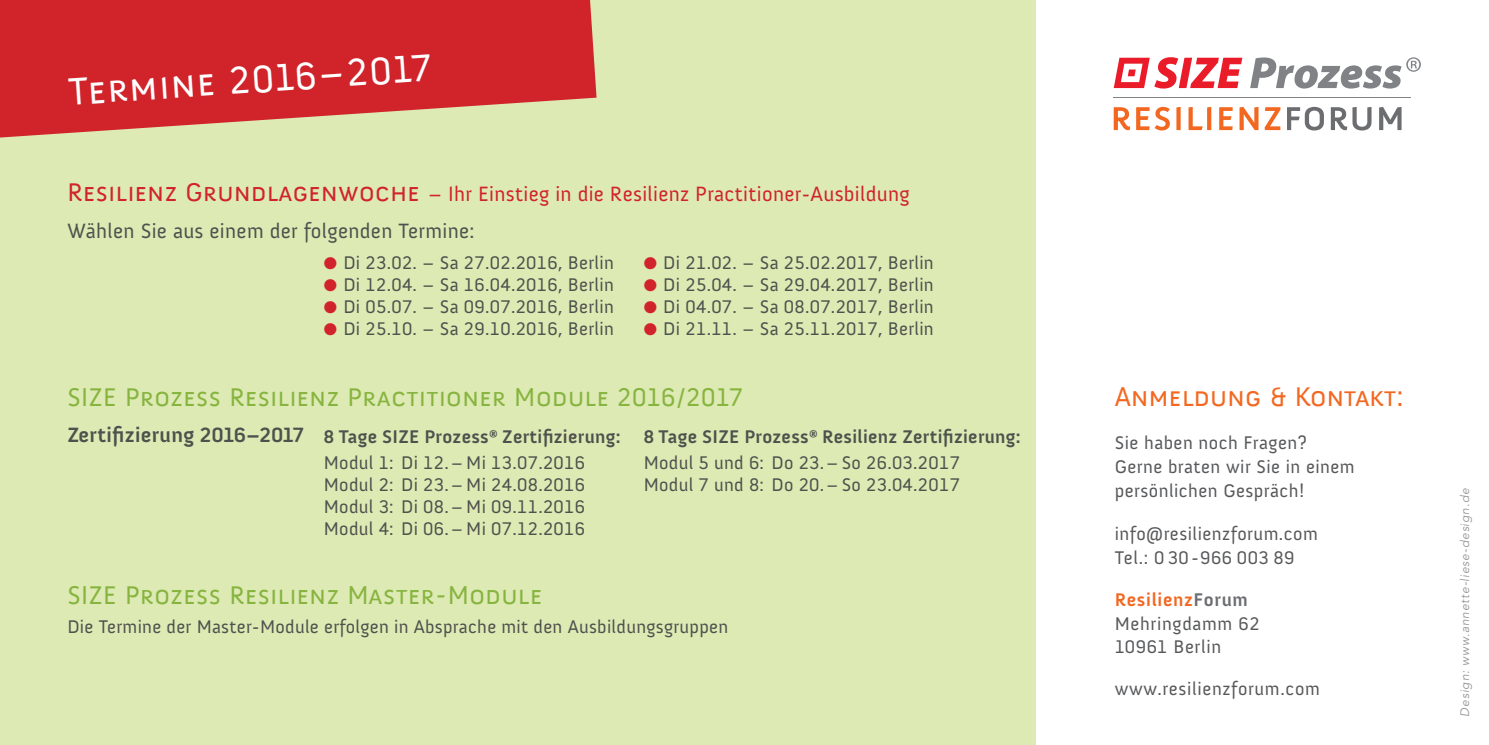
<style>
.page{position:relative;width:1489px;height:745px;background:#fff}
.page>*{position:absolute;margin:0;border:0;box-sizing:border-box;transform-origin:0 0}
.t1{font:39.25px "Anivers SC";color:#fff}
.t2{font:27.5px "Anivers SC";letter-spacing:.01em;color:#f36821}
.t3{font:26.25px "Anivers SC";letter-spacing:.02em;color:#87b43f}
.t4{font:21.25px/36.5px "Anivers";letter-spacing:.015em;color:#d1232a}
.t5{font:700 21.25px "Anivers";letter-spacing:.015em;color:#4e524d}
.t6{font:18.75px/22px "Anivers";letter-spacing:.015em;color:#4e524d;text-align:justify}
.t7{font:18.75px/24px "Anivers";letter-spacing:.025em;color:#57585a}
.t8{font:700 18.75px "Anivers";letter-spacing:.015em;color:#4e524d}
.t9{font:italic 12.25px "Avenir LT Std";letter-spacing:.055em;color:#939598}
.s1{font-family:"Anivers SC";font-size:26.25px}
.s2{color:#4e524d}
.s3{color:#d1232a}
.s4{font-weight:700;color:#f36821}
.s5{font-weight:700;color:#6c6d70}
</style>
<div class="page">
<div style="left:0;top:0;width:1035px;height:744px;background:#ddeab4"></div>
<svg style="left:0;top:0;width:596px;height:137px;background:#d23f3d"></svg>
<svg style="left:1113px;top:107px;width:17px;height:23px"></svg>
<svg style="left:1136px;top:107px;width:33px;height:23px"></svg>
<svg style="left:1176px;top:107px;width:4px;height:23px"></svg>
<svg style="left:1188px;top:107px;width:23px;height:23px"></svg>
<svg style="left:1219px;top:107px;width:13px;height:23px"></svg>
<svg style="left:1239px;top:107px;width:19px;height:23px"></svg>
<svg style="left:1264px;top:107px;width:16px;height:23px"></svg>
<svg style="left:1287px;top:107px;width:36px;height:23px"></svg>
<svg style="left:1330px;top:107px;width:41px;height:23px"></svg>
<svg style="left:1379px;top:107px;width:22px;height:23px"></svg>
<hr style="left:1113px;top:97px;width:297px;height:1px;background:#808285">
<svg style="left:1250px;top:57px;width:170px;height:32px"></svg>
<svg style="left:1113px;top:57px;width:129px;height:31px"></svg>
<h1 class="t1" style="left:67px;top:71px;width:366px;rotate:-4deg">Termine 2016–2017</h1>
<p class="t4" style="left:67px;top:176px;width:844px"><span class="s1">Resilienz Grundlagenwoche</span> – Ihr Einstieg in die Resilienz Practitioner-Ausbildung<br><span class="s2">Wählen Sie aus einem der folgenden Termine:</span></p>
<p class="t6" style="left:324px;top:251px;width:291px"><span class="s3">●</span> Di 23.02. – Sa 27.02.2016, Berlin</p>
<p class="t6" style="left:324px;top:273px;width:291px"><span class="s3">●</span> Di 12.04. – Sa 16.04.2016, Berlin</p>
<p class="t6" style="left:324px;top:296px;width:291px"><span class="s3">●</span> Di 05.07. – Sa 09.07.2016, Berlin</p>
<p class="t6" style="left:324px;top:318px;width:291px"><span class="s3">●</span> Di 25.10. – Sa 29.10.2016, Berlin</p>
<p class="t6" style="left:643px;top:251px;width:291px"><span class="s3">●</span> Di 21.02. – Sa 25.02.2017, Berlin</p>
<p class="t6" style="left:643px;top:273px;width:291px"><span class="s3">●</span> Di 25.04. – Sa 29.04.2017, Berlin</p>
<p class="t6" style="left:643px;top:296px;width:291px"><span class="s3">●</span> Di 04.07. – Sa 08.07.2017, Berlin</p>
<p class="t6" style="left:643px;top:318px;width:291px"><span class="s3">●</span> Di 21.11. – Sa 25.11.2017, Berlin</p>
<h3 class="t3" style="left:67px;top:382px;width:677px">SIZE Prozess Resilienz Practitioner Module 2016/2017</h3>
<p class="t5" style="left:67px;top:423px;width:238px">Zertifizierung 2016–2017</p>
<p class="t8" style="left:324px;top:426px;width:298px">8 Tage SIZE Prozess® Zertifizierung:</p>
<p class="t6" style="left:324px;top:451px;width:263px">Modul 1: Di 12.– Mi 13.07.2016<br>Modul 2: Di 23.– Mi 24.08.2016<br>Modul 3: Di 08.– Mi 09.11.2016<br>Modul 4: Di 06.– Mi 07.12.2016</p>
<p class="t8" style="left:643px;top:426px;width:378px">8 Tage SIZE Prozess® Resilienz Zertifizierung:</p>
<p class="t6" style="left:643px;top:451px;width:318px">Modul 5 und 6: Do 23.–So 26.03.2017<br>Modul 7 und 8: Do 20.–So 23.04.2017</p>
<h3 class="t3" style="left:67px;top:580px;width:476px">SIZE Prozess Resilienz Master-Module</h3>
<p class="t6" style="left:67px;top:615px;width:662px">Die Termine der Master-Module erfolgen in Absprache mit den Ausbildungsgruppen</p>
<h2 class="t2" style="left:1114px;top:382px;width:291px">Anmeldung &amp; Kontakt:</h2>
<p class="t7" style="left:1114px;top:430px;width:241px">Sie haben noch Fragen?<br>Gerne braten wir Sie in einem persönlichen Gespräch!</p>
<p class="t7" style="left:1114px;top:521px;width:205px">info@resilienzforum.com<br>Tel.: 0 30-966 003 89</p>
<p class="t7" style="left:1114px;top:587px;width:146px"><span class="s4">Resilienz</span><span class="s5">Forum<br></span>Mehringdamm 62<br>10961 Berlin</p>
<p class="t7" style="left:1114px;top:676px;width:207px">www.resilienzforum.com</p>
<p class="t9" style="left:1457px;top:716px;width:230px;rotate:-90deg">Design: www.annette-liese-design.de</p>
</div>
